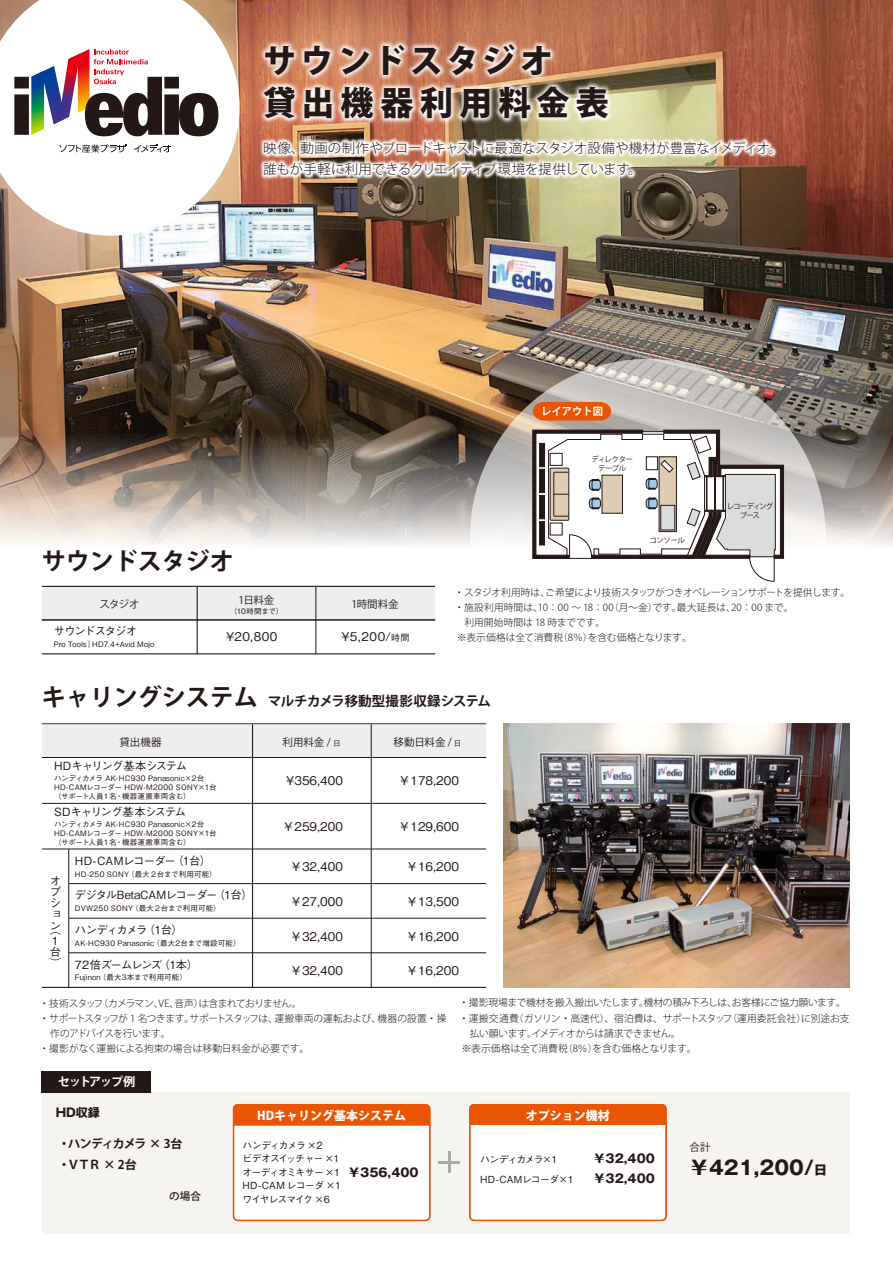
<style>
.page{position:relative;width:893px;height:1263px;background:#fff}
.page>*{position:absolute;margin:0;border:0;box-sizing:border-box;transform-origin:0 0}
.t1{font:800 33px/42px "Koz Go Pro";letter-spacing:.155em;color:#231815}
.t2{font:700 24px "Koz Go Pro";color:#231815}
.t3{font:700 19.5px "Gothic MB101 Pro";color:#231815}
.t4{font:300 13.5px/21.3px "Koz Go Pro";letter-spacing:-.015em;color:#231815}
.t5{font:700 13.5px "Koz Go Pro";letter-spacing:-.01em;color:#231815}
.t6{font:500 12px "Gothic BBB Pro";color:#231815}
.t7{font:700 12px/19.5px "Gothic MB101 Pro";color:#231815}
.t8{font:800 12px "Koz Go Pro";color:#fff}
.t9{font:700 12px/21px "Koz Go Pro";letter-spacing:-.085em;color:#231815}
.t10{font:700 12px "Koz Go Pro";letter-spacing:-.1em;color:#fff}
.t11{font:500 11.25px/11.2px "Gothic BBB Pro";letter-spacing:-.07em;color:#231815}
.t12{font:500 11.25px "Gothic BBB Pro";letter-spacing:-.045em;color:#231815}
.t13{font:500 11.25px "Gothic BBB Pro";letter-spacing:-.11em;color:#231815}
.t14{font:10.5px "Koz Go Pro";letter-spacing:-.01em;color:#231815}
.t15{font:500 10.5px "Koz Go Pro";color:#231815}
.t16{font:700 10.35px "Koz Go Pro";color:#fff}
.t17{font:300 9.75px "Koz Go Pro";letter-spacing:-.025em;color:#231815}
.t18{font:500 9.75px/13.5px "Gothic BBB Pro";letter-spacing:-.07em;color:#231815}
.t19{font:300 9.75px "Koz Go Pro";letter-spacing:-.005em;color:#231815}
.t20{font:300 9.75px "Koz Go Pro";color:#231815}
.t21{font:300 9.75px "Koz Go Pro";letter-spacing:.005em;color:#231815}
.t22{font:300 9.75px "Koz Go Pro";letter-spacing:-.05em;color:#231815}
.t23{font:500 9.75px/19.5px "Gothic BBB Pro";letter-spacing:-.04em;color:#231815}
.t24{font:300 9.75px "Koz Go Pro";letter-spacing:-.06em;color:#231815}
.t25{font:500 9.75px "Gothic BBB Pro";letter-spacing:-.105em;color:#231815}
.t26{font:500 7.5px/9px "Gothic BBB Pro";letter-spacing:.02em;color:#231815}
.t27{font:7.5px/9px "Koz Go Pro";letter-spacing:-.09em;color:#231815;text-align:center}
.t28{font:7.5px/9px "Koz Go Pro";letter-spacing:-.135em;color:#231815;text-align:center}
.s1{font-size:9px}
.s2{font-size:24px}
.s3{font-size:7.5px}
.s4{font-size:13.5px}
</style>
<div class="page">
<div style="left:42px;top:1092px;width:808px;height:142px;background:#f6f4f0"></div>
<div style="left:42px;top:587px;width:393px;height:33px;background:#eeeeef"></div>
<img style="left:0;top:0;width:893px;height:431px">
<svg style="left:0;top:431px;width:893px;height:113px;background:#a1968c"></svg>
<svg style="left:0;top:0;width:205px;height:236px"></svg>
<svg style="left:134px;top:145px;width:37px;height:7px"></svg>
<svg style="left:59px;top:144px;width:68px;height:8px"></svg>
<svg style="left:14px;top:49px;width:191px;height:87px"></svg>
<hr style="left:42px;top:586px;width:393px;height:1px;background:#231815">
<hr style="left:42px;top:653px;width:393px;height:1px;background:#231815">
<hr style="left:42px;top:620px;width:393px;height:1px;background:#231815">
<hr style="left:197px;top:587px;width:1px;height:66px;background:#231815">
<hr style="left:316px;top:587px;width:1px;height:67px;background:#231815">
<hr style="left:42px;top:723px;width:444px;height:1px;background:#231815">
<div style="left:42px;top:724px;width:444px;height:33px;background:#eeeeef"></div>
<hr style="left:42px;top:757px;width:444px;height:1px;background:#231815">
<hr style="left:252px;top:724px;width:1px;height:263px;background:#231815">
<hr style="left:371px;top:724px;width:1px;height:263px;background:#231815">
<hr style="left:68px;top:849px;width:1px;height:138px;background:#231815">
<hr style="left:69px;top:883px;width:417px;height:1px;background:#231815">
<hr style="left:42px;top:849px;width:444px;height:1px;background:#231815">
<hr style="left:42px;top:987px;width:444px;height:1px;background:#231815">
<hr style="left:69px;top:952px;width:417px;height:1px;background:#231815">
<hr style="left:69px;top:918px;width:417px;height:1px;background:#231815">
<hr style="left:42px;top:803px;width:444px;height:1px;background:#231815">
<svg style="left:470px;top:359px;width:356px;height:199px;background:#b2aaa3"></svg>
<svg style="left:532px;top:429px;width:252px;height:153px"></svg>
<svg style="left:533px;top:402px;width:78px;height:19px"></svg>
<img style="left:503px;top:724px;width:347px;height:263px">
<div style="left:42px;top:1071px;width:109px;height:21px;background:#231815"></div>
<div style="left:470px;top:1105px;width:196px;height:115px;background:#fff;border-radius:4px"></div>
<div style="left:470px;top:1105px;width:196px;height:20px;background:#ea5504"></div>
<div style="left:469px;top:1104px;width:197px;height:117px;border:1px solid #ea5504;border-radius:4px"></div>
<hr style="left:438px;top:1161px;width:22px;height:3px;background:#aaa9a9">
<hr style="left:448px;top:1152px;width:3px;height:21px;background:#aaa9a9">
<div style="left:234px;top:1105px;width:196px;height:115px;background:#fff;border-radius:4px"></div>
<div style="left:234px;top:1105px;width:196px;height:20px;background:#ea5504"></div>
<div style="left:233px;top:1104px;width:197px;height:117px;border:1px solid #ea5504;border-radius:4px"></div>
<img style="left:205px;top:0;width:467px;height:83px">
<img style="left:205px;top:83px;width:662px;height:170px">
<h1 class="t1" style="left:263px;top:42px;width:347px">サウンドスタジオ<br>貸出機器利用料金表</h1>
<h3 class="t4" style="left:263px;top:137px;width:520px">映像、動画の制作やブロードキャストに最適なスタジオ設備や機材が豊富なイメディオ。誰もが手軽に利用できるクリエイティブ環境を提供しています。</h3>
<h3 class="t16" style="left:541px;top:405px;width:63px">レイアウト図</h3>
<h2 class="t2" style="left:42px;top:545px;width:194px">サウンドスタジオ</h2>
<h3 class="t14" style="left:100px;top:598px;width:42px">スタジオ</h3>
<h3 class="t14" style="left:239px;top:593px;width:37px">1日料金</h3>
<p class="t26" style="left:230px;top:606px;width:55px">（10時間まで）</p>
<h3 class="t14" style="left:351px;top:598px;width:49px">1時間料金</h3>
<h3 class="t11" style="left:54px;top:624px;width:85px">サウンドスタジオ</h3>
<p class="t26" style="left:54px;top:639px;width:102px">Pro Tools｜HD7.4+Avid Mojo</p>
<h3 class="t6" style="left:226px;top:627px;width:53px">¥20,800</h3>
<h3 class="t6" style="left:341px;top:627px;width:69px">¥5,200/<span class="s1">時間</span></h3>
<p class="t27" style="left:591px;top:455px;width:43px">ディレクターテーブル</p>
<p class="t27" style="left:649px;top:536px;width:37px">コンソール</p>
<p class="t28" style="left:727px;top:502px;width:48px">レコーディングブース</p>
<h3 class="t17" style="left:454px;top:586px;width:397px">・スタジオ利用時は、ご希望により技術スタッフがつきオペレーションサポートを提供します。</h3>
<h3 class="t21" style="left:454px;top:601px;width:341px">・施設利用時間は、10：00 ～ 18：00（月～金）です。最大延長は、20：00 まで。</h3>
<h3 class="t19" style="left:464px;top:616px;width:142px">利用開始時間は 18 時までです。</h3>
<h3 class="t17" style="left:457px;top:631px;width:236px">※表示価格は全て消費税（8％）を含む価格となります。</h3>
<h3 class="t5" style="left:42px;top:692px;width:451px"><span class="s2">キャリングシステム</span> マルチカメラ移動型撮影収録システム</h3>
<h3 class="t14" style="left:120px;top:735px;width:44px">貸出機器</h3>
<h3 class="t14" style="left:282px;top:735px;width:60px">利用料金 / <span class="s3">日</span></h3>
<h3 class="t14" style="left:394px;top:735px;width:69px">移動日料金 / <span class="s3">日</span></h3>
<h3 class="t6" style="left:286px;top:771px;width:58px">¥356,400</h3>
<h3 class="t6" style="left:282px;top:817px;width:62px">￥259,200</h3>
<h3 class="t6" style="left:290px;top:857px;width:54px">￥32,400</h3>
<h3 class="t6" style="left:290px;top:892px;width:54px">￥27,000</h3>
<h3 class="t6" style="left:290px;top:926px;width:54px">￥32,400</h3>
<h3 class="t6" style="left:290px;top:961px;width:54px">￥32,400</h3>
<h3 class="t11" style="left:54px;top:759px;width:135px">HDキャリング基本システム</h3>
<p class="t26" style="left:54px;top:773px;width:164px">ハンディカメラ AK-HC930 Panasonic×2台<br>HD-CAMレコーダー HDW-M2000 SONY×1台（サポート人員１名・機器運搬車両含む）</p>
<h3 class="t11" style="left:54px;top:804px;width:134px">SDキャリング基本システム</h3>
<p class="t26" style="left:54px;top:819px;width:164px">ハンディカメラ AK-HC930 Panasonic×2台<br>HD-CAMレコーダー HDW-M2000 SONY×1台（サポート人員１名・機器運搬車両含む）</p>
<h3 class="t12" style="left:75px;top:851px;width:138px">HD-CAMレコーダー（1台）</h3>
<h3 class="t11" style="left:75px;top:888px;width:179px">デジタルBetaCAMレコーダー（1台）</h3>
<h3 class="t13" style="left:75px;top:921px;width:109px">ハンディカメラ（1台）</h3>
<h3 class="t11" style="left:75px;top:957px;width:125px">72倍ズームレンズ（1本）</h3>
<h3 class="t6" style="left:398px;top:771px;width:62px">￥178,200</h3>
<h3 class="t6" style="left:398px;top:817px;width:62px">￥129,600</h3>
<h3 class="t6" style="left:406px;top:857px;width:54px">￥16,200</h3>
<h3 class="t6" style="left:406px;top:892px;width:54px">￥13,500</h3>
<h3 class="t6" style="left:406px;top:926px;width:54px">￥16,200</h3>
<h3 class="t6" style="left:406px;top:961px;width:54px">￥16,200</h3>
<p class="t26" style="left:75px;top:868px;width:143px">HD-250 SONY（最大２台まで利用可能）</p>
<p class="t26" style="left:75px;top:903px;width:147px">DVW250 SONY（最大２台まで利用可能）</p>
<p class="t26" style="left:75px;top:937px;width:167px">AK-HC930 Panasonic（最大2台まで増設可能）</p>
<p class="t26" style="left:75px;top:972px;width:113px">Fujinon（最大3本まで利用可能）</p>
<h3 class="t11" style="left:50px;top:873px;width:13px;text-align:justify">オプショ</h3>
<h3 class="t11" style="left:50px;top:920px;width:13px;line-height:12.6px">ン（<br>1</h3>
<h3 class="t11" style="left:50px;top:944px;width:13px">台）</h3>
<h3 class="t22" style="left:40px;top:996px;width:263px">・技術スタッフ（カメラマン、VE、音声）は含まれておりません。</h3>
<h3 class="t17" style="left:40px;top:1011px;width:408px">・サポートスタッフが 1 名つきます。サポートスタッフは、運搬車両の運転および、機器の設置・操</h3>
<h3 class="t24" style="left:50px;top:1026px;width:122px">作のアドバイスを行います。</h3>
<h3 class="t19" style="left:40px;top:1041px;width:271px">・撮影がなく運搬による拘束の場合は移動日料金が必要です。</h3>
<h3 class="t17" style="left:459px;top:996px;width:388px">・撮影現場まで機材を搬入搬出いたします。機材の積み下ろしは、お客様にご協力願います。</h3>
<h3 class="t20" style="left:459px;top:1011px;width:392px">・運搬交通費（ガソリン・高速代）、宿泊費は、サポートスタッフ（運用委託会社）に別途お支</h3>
<h3 class="t17" style="left:470px;top:1026px;width:212px">払い願います。イメディオからは請求できません。</h3>
<h3 class="t17" style="left:462px;top:1041px;width:236px">※表示価格は全て消費税（8％）を含む価格となります。</h3>
<h3 class="t10" style="left:58px;top:1074px;width:79px">セットアップ例</h3>
<h3 class="t7" style="left:56px;top:1101px;width:46px">HD収録</h3>
<h3 class="t9" style="left:58px;top:1134px;width:126px">・ハンディカメラ × 3台・ＶＴＲ × 2台</h3>
<h3 class="t15" style="left:169px;top:1189px;width:33px">の場合</h3>
<h3 class="t8" style="left:257px;top:1108px;width:150px">HDキャリング基本システム</h3>
<h3 class="t8" style="left:526px;top:1108px;width:85px">オプション機材</h3>
<h3 class="t25" style="left:242px;top:1137px;width:82px">ハンディカメラ ×2</h3>
<h3 class="t14" style="left:690px;top:1140px;width:22px">合計</h3>
<h3 class="t18" style="left:242px;top:1151px;width:100px">ビデオスイッチャー ×1オーディオミキサー ×1<br>HD-CAM レコーダ ×1ワイヤレスマイク ×6</h3>
<h3 class="t23" style="left:480px;top:1149px;width:95px">ハンディカメラ×1<br>HD-CAMレコーダ×1</h3>
<h3 class="t7" style="left:594px;top:1147px;width:63px">￥32,400￥32,400</h3>
<h3 class="t3" style="left:690px;top:1152px;width:139px">￥421,200/<span class="s4">日</span></h3>
<h3 class="t7" style="left:348px;top:1161px;width:72px">￥356,400</h3>
</div>
